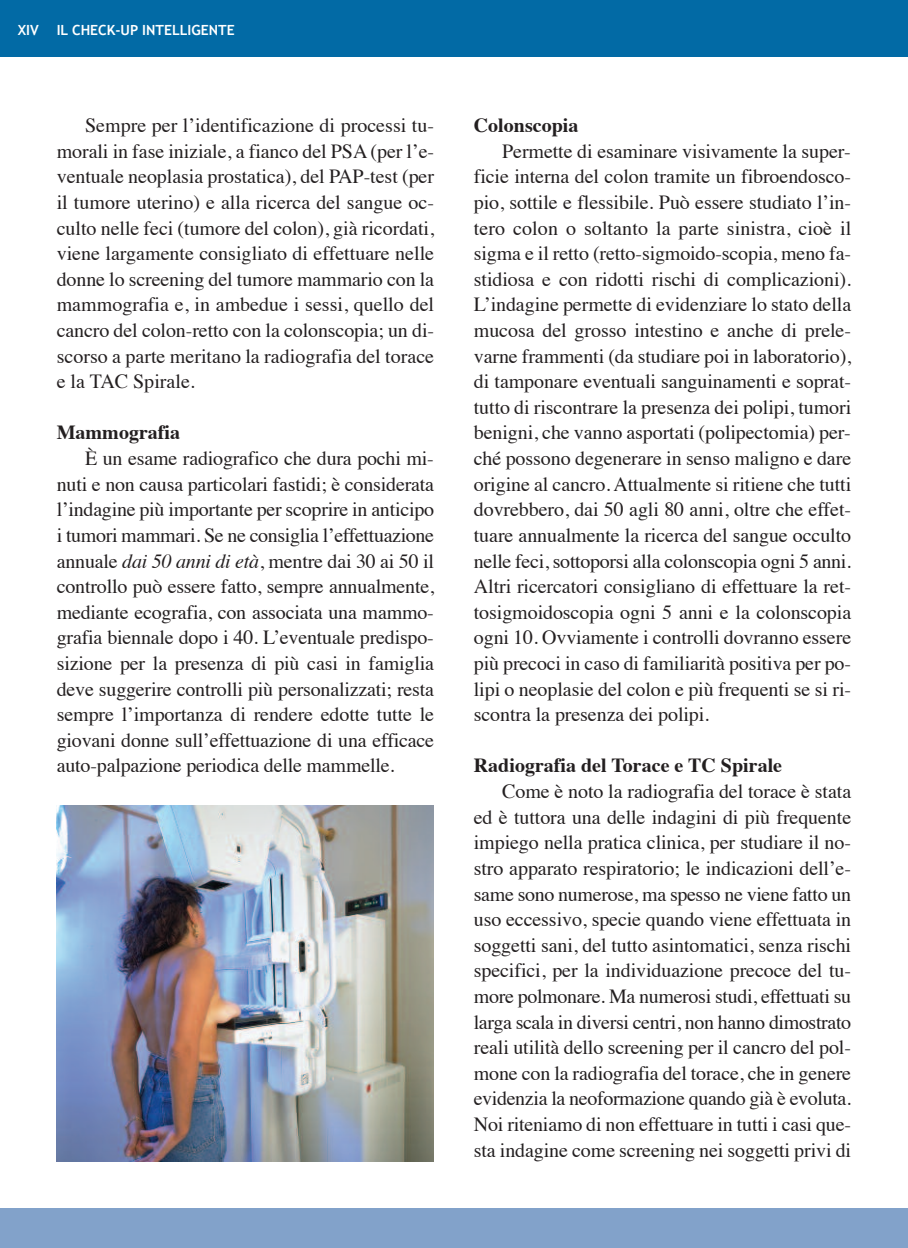
<style>
.page{position:relative;width:908px;height:1248px;background:#fff}
.page>*{position:absolute;margin:0;border:0;box-sizing:border-box;transform-origin:0 0}
.t1{font:20px/25.6px "Times";letter-spacing:-.005em;color:#231f20;text-align:justify}
.t2{font:700 20px "Times";color:#231f20}
.t3{font:700 14px "Trebuchet MS";color:#fff}
.s1{font-style:italic}
</style>
<div class="page">
<div style="left:0;top:0;width:907px;height:57px;background:#026aa5"></div>
<div style="left:0;top:1208px;width:907px;height:39px;background:#82a2ca"></div>
<img style="left:57px;top:805px;width:376px;height:356px">
<p class="t3" style="left:18px;top:22px;width:23px">XIV</p>
<p class="t3" style="left:57px;top:22px;width:179px">IL CHECK-UP INTELLIGENTE</p>
<p class="t1" style="left:57px;top:114px;width:379px;text-indent:28px">Sempre per l’identificazione di processi tu&shy;morali in fase iniziale, a fianco del PSA (per l’e&shy;ventuale neoplasia prostatica), del PAP-test (per il tumore uterino) e alla ricerca del sangue oc&shy;culto nelle feci (tumore del colon), già ricordati, viene largamente consigliato di effettuare nelle donne lo screening del tumore mammario con la mammografia e, in ambedue i sessi, quello del cancro del colon-retto con la colonscopia; un di&shy;scorso a parte meritano la radiografia del torace e la TAC Spirale.</p>
<p class="t2" style="left:57px;top:424px;width:125px">Mammografia</p>
<p class="t1" style="left:57px;top:447px;width:379px;text-indent:28px">È un esame radiografico che dura pochi mi&shy;nuti e non causa particolari fastidi; è considerata l’indagine più importante per scoprire in anticipo i tumori mammari. Se ne consiglia l’effettuazione annuale <span class="s1">dai 50 anni di età</span>, mentre dai 30 ai 50 il controllo può essere fatto, sempre annualmente, mediante ecografia, con associata una mammo&shy;grafia biennale dopo i 40. L’eventuale predispo&shy;sizione per la presenza di più casi in famiglia deve suggerire controlli più personalizzati; resta sempre l’importanza di rendere edotte tutte le giovani donne sull’effettuazione di una efficace auto-palpazione periodica delle mammelle.</p>
<p class="t2" style="left:473px;top:117px;width:106px">Colonscopia</p>
<p class="t1" style="left:473px;top:140px;width:379px;text-indent:28px">Permette di esaminare visivamente la super&shy;ficie interna del colon tramite un fibroendosco&shy;pio, sottile e flessibile. Può essere studiato l’in&shy;tero colon o soltanto la parte sinistra, cioè il sigma e il retto (retto-sigmoido-scopia, meno fa&shy;stidiosa e con ridotti rischi di complicazioni).<br>L’indagine permette di evidenziare lo stato della mucosa del grosso intestino e anche di prele&shy;varne frammenti (da studiare poi in laboratorio), di tamponare eventuali sanguinamenti e soprat&shy;tutto di riscontrare la presenza dei polipi, tumori benigni, che vanno asportati (polipectomia) per&shy;ché possono degenerare in senso maligno e dare origine al cancro. Attualmente si ritiene che tutti dovrebbero, dai 50 agli 80 anni, oltre che effet&shy;tuare annualmente la ricerca del sangue occulto nelle feci, sottoporsi alla colonscopia ogni 5 anni.<br>Altri ricercatori consigliano di effettuare la ret&shy;tosigmoidoscopia ogni 5 anni e la colonscopia ogni 10. Ovviamente i controlli dovranno essere più precoci in caso di familiarità positiva per po&shy;lipi o neoplasie del colon e più frequenti se si ri&shy;scontra la presenza dei polipi.</p>
<p class="t2" style="left:473px;top:757px;width:309px">Radiografia del Torace e TC Spirale</p>
<p class="t1" style="left:473px;top:780px;width:379px;text-indent:28px">Come è noto la radiografia del torace è stata ed è tuttora una delle indagini di più frequente impiego nella pratica clinica, per studiare il no&shy;stro apparato respiratorio; le indicazioni dell’e&shy;same sono numerose, ma spesso ne viene fatto un uso eccessivo, specie quando viene effettuata in soggetti sani, del tutto asintomatici, senza rischi specifici, per la individuazione precoce del tu&shy;more polmonare. Ma numerosi studi, effettuati su larga scala in diversi centri, non hanno dimostrato reali utilità dello screening per il cancro del pol&shy;mone con la radiografia del torace, che in genere evidenzia la neoformazione quando già è evoluta.<br>Noi riteniamo di non effettuare in tutti i casi que&shy;sta indagine come screening nei soggetti privi di</p>
</div>
